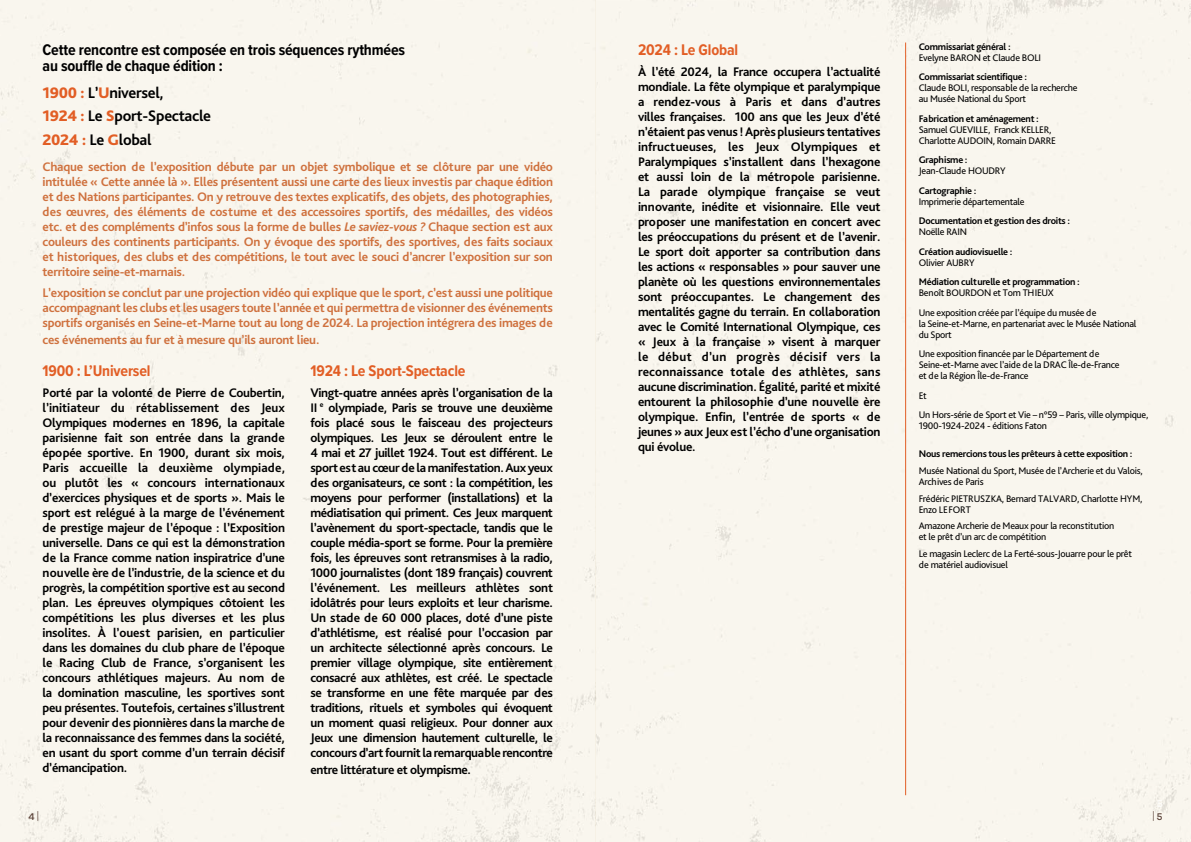
<style>
.page{position:relative;width:1191px;height:842px;background:#fff}
.page>*{position:absolute;margin:0;border:0;box-sizing:border-box;transform-origin:0 0}
.t1{font:700 16px/16px "Proxima Nova Cond";letter-spacing:-.01em;color:#000}
.t2{font:700 16px/23.7px "Bliss Pro";letter-spacing:-.02em;color:#000}
.t3{font:700 16px "Proxima Nova Cond";letter-spacing:-.01em;color:#e25e25}
.t4{font:700 13px/15px "Bliss Pro";letter-spacing:-.02em;color:#000;text-align:justify}
.t5{font:700 13px/15px "Bliss Pro";letter-spacing:-.02em;color:#cf713e;text-align:justify}
.t6{font:500 12px "Galano Grotesque Alt";color:#583f35;scale:.5 1}
.t7{font:10px/11px "Bliss Pro";letter-spacing:-.025em;color:#000}
.t8{font:700 10px "Bliss Pro";letter-spacing:-.025em;color:#000}
.t9{font:500 10px "Galano Grotesque Alt";color:#583f35}
.s1{font-weight:800;color:#e25e25}
.s2{font-style:italic}
.s3{font-size:12px}
.s4{font-size:10px}
</style>
<div class="page">
<div style="left:595px;top:0;width:596px;height:842px;background:#f9f6ee"></div>
<div style="left:0;top:0;width:595px;height:842px;background:#f9f6ee"></div>
<hr style="left:905px;top:43px;width:1px;height:752px;background:#e25e25">
<p class="t1" style="left:43px;top:41px;width:364px">Cette rencontre est composée en trois séquences rythmées au souffle de chaque édition :</p>
<p class="t2" style="left:43px;top:80px;width:170px"><span class="s1">1900 :</span> L’<span class="s1">U</span>niversel,<br><span class="s1">1924 :</span> Le <span class="s1">S</span>port-Spectacle<br><span class="s1">2024 :</span> Le <span class="s1">G</span>lobal</p>
<p class="t5" style="left:43px;top:159px;width:512px">Chaque section de l’exposition débute par un objet symbolique et se clôture par une vidéo intitulée « Cette année là ». Elles présentent aussi une carte des lieux investis par chaque édition et des Nations participantes. On y retrouve des textes explicatifs, des objets, des photographies, des œuvres, des éléments de costume et des accessoires sportifs, des médailles, des vidéos etc. et des compléments d’infos sous la forme de bulles <span class="s2">Le saviez-vous ?</span> Chaque section est aux couleurs des continents participants. On y évoque des sportifs, des sportives, des faits sociaux et historiques, des clubs et des compétitions, le tout avec le souci d’ancrer l’exposition sur son territoire seine-et-marnais.</p>
<p class="t5" style="left:43px;top:285px;width:512px">L’exposition se conclut par une projection vidéo qui explique que le sport, c’est aussi une politique accompagnant les clubs et les usagers toute l’année et qui permettra de visionner des événements sportifs organisés en Seine-et-Marne tout au long de 2024. La projection intégrera des images de</p>
<p class="t5" style="left:43px;top:332px;width:278px">ces événements au fur et à mesure qu’ils auront lieu.</p>
<p class="t3" style="left:43px;top:359px;width:109px">1900 : L’Universel</p>
<p class="t4" style="left:43px;top:384px;width:244px">Porté par la volonté de Pierre de Coubertin, l’initiateur du rétablissement des Jeux Olympiques modernes en 1896, la capitale parisienne fait son entrée dans la grande épopée sportive. En 1900, durant six mois, Paris accueille la deuxième olympiade, ou plutôt les « concours internationaux d’exercices physiques et de sports ». Mais le sport est relégué à la marge de l’événement de prestige majeur de l’époque : l’Exposition universelle. Dans ce qui est la démonstration de la France comme nation inspiratrice d’une nouvelle ère de l’industrie, de la science et du progrès, la compétition sportive est au second plan. Les épreuves olympiques côtoient les compétitions les plus diverses et les plus insolites. À l’ouest parisien, en particulier dans les domaines du club phare de l’époque le Racing Club de France, s’organisent les concours athlétiques majeurs. Au nom de la domination masculine, les sportives sont peu présentes. Toutefois, certaines s’illustrent pour devenir des pionnières dans la marche de la reconnaissance des femmes dans la société, en usant du sport comme d’un terrain décisif d’émancipation.</p>
<p class="t3" style="left:310px;top:359px;width:156px">1924 : Le Sport-Spectacle</p>
<p class="t4" style="left:310px;top:384px;width:244px">Vingt-quatre années après l’organisation de la II <sup>e</sup> olympiade, Paris se trouve une deuxième fois placé sous le faisceau des projecteurs olympiques. Les Jeux se déroulent entre le 4 mai et 27 juillet 1924. Tout est différent. Le sport est au cœur de la manifestation. Aux yeux des organisateurs, ce sont : la compétition, les moyens pour performer (installations) et la médiatisation qui priment. Ces Jeux marquent l’avènement du sport-spectacle, tandis que le couple média-sport se forme. Pour la première fois, les épreuves sont retransmises à la radio, 1000 journalistes (dont 189 français) couvrent l’événement. Les meilleurs athlètes sont idolâtrés pour leurs exploits et leur charisme.<br>Un stade de 60 000 places, doté d’une piste d’athlétisme, est réalisé pour l’occasion par un architecte sélectionné après concours. Le premier village olympique, site entièrement consacré aux athlètes, est créé. Le spectacle se transforme en une fête marquée par des traditions, rituels et symboles qui évoquent un moment quasi religieux. Pour donner aux Jeux une dimension hautement culturelle, le concours d’art fournit la remarquable rencontre</p>
<p class="t4" style="left:310px;top:762px;width:162px">entre littérature et olympisme.</p>
<p class="t3" style="left:638px;top:38px;width:102px">2024 : Le Global</p>
<p class="t4" style="left:638px;top:64px;width:244px">À l’été 2024, la France occupera l’actualité mondiale. La fête olympique et paralympique a rendez-vous à Paris et dans d’autres villes françaises. 100 ans que les Jeux d’été n’étaient pas venus ! Après plusieurs tentatives infructueuses, les Jeux Olympiques et Paralympiques s’installent dans l’hexagone et aussi loin de la métropole parisienne.<br>La parade olympique française se veut innovante, inédite et visionnaire. Elle veut proposer une manifestation en concert avec les préoccupations du présent et de l’avenir.<br>Le sport doit apporter sa contribution dans les actions « responsables » pour sauver une planète où les questions environnementales sont préoccupantes. Le changement des mentalités gagne du terrain. En collaboration avec le Comité International Olympique, ces « Jeux à la française » visent à marquer le début d’un progrès décisif vers la reconnaissance totale des athlètes, sans aucune discrimination. Égalité, parité et mixité entourent la philosophie d’une nouvelle ère olympique. Enfin, l’entrée de sports « de jeunes » aux Jeux est l’écho d’une organisation qui évolue.</p>
<p class="t8" style="left:918px;top:40px;width:93px">Commissariat général :</p>
<p class="t7" style="left:918px;top:52px;width:124px">Evelyne BARON et Claude BOLI</p>
<p class="t8" style="left:918px;top:71px;width:110px">Commissariat scientifique :</p>
<p class="t7" style="left:918px;top:82px;width:160px">Claude BOLI, responsable de la recherche au Musée National du Sport</p>
<p class="t8" style="left:918px;top:112px;width:122px">Fabrication et aménagement :</p>
<p class="t7" style="left:918px;top:124px;width:139px">Samuel GUEVILLE, Franck KELLER,<br>Charlotte AUDOIN, Romain DARRE</p>
<p class="t8" style="left:918px;top:154px;width:50px">Graphisme :</p>
<p class="t7" style="left:918px;top:165px;width:88px">Jean-Claude HOUDRY</p>
<p class="t8" style="left:918px;top:184px;width:59px">Cartographie :</p>
<p class="t7" style="left:918px;top:196px;width:107px">Imprimerie départementale</p>
<p class="t8" style="left:918px;top:215px;width:153px">Documentation et gestion des droits :</p>
<p class="t7" style="left:918px;top:226px;width:50px">Noëlle RAIN</p>
<p class="t8" style="left:918px;top:245px;width:95px">Création audiovisuelle :</p>
<p class="t7" style="left:918px;top:257px;width:57px">Olivier AUBRY</p>
<p class="t8" style="left:918px;top:276px;width:163px">Médiation culturelle et programmation :</p>
<p class="t7" style="left:918px;top:283px;width:179px;line-height:19.5px">Benoît BOURDON et Tom THIEUX<br>Une exposition créée par l’équipe du musée de</p>
<p class="t7" style="left:918px;top:318px;width:219px">la Seine-et-Marne, en partenariat avec le Musée National du Sport</p>
<p class="t7" style="left:918px;top:348px;width:202px">Une exposition financée par le Département de<br>Seine-et-Marne avec l’aide de la DRAC Île-de-France et de la Région Île-de-France</p>
<p class="t7" style="left:918px;top:385px;width:231px;line-height:19.5px">Et<br>Un Hors-série de Sport et Vie – n°59 – Paris, ville olympique,</p>
<p class="t7" style="left:918px;top:420px;width:130px">1900-1924-2024 - éditions Faton</p>
<p class="t8" style="left:918px;top:448px;width:215px">Nous remercions tous les prêteurs à cette exposition :</p>
<p class="t7" style="left:918px;top:465px;width:225px">Musée National du Sport, Musée de l’Archerie et du Valois,<br>Archives de Paris</p>
<p class="t7" style="left:918px;top:492px;width:225px">Frédéric PIETRUSZKA, Bernard TALVARD, Charlotte HYM,<br>Enzo LEFORT</p>
<p class="t7" style="left:918px;top:520px;width:197px">Amazone Archerie de Meaux pour la reconstitution et le prêt d’un arc de compétition</p>
<p class="t7" style="left:918px;top:548px;width:215px">Le magasin Leclerc de La Ferté-sous-Jouarre pour le prêt de matériel audiovisuel</p>
<p class="t9" style="left:28px;top:810px;width:12px">4 <span class="s3">|</span></p>
<p class="t6" style="left:1153px;top:808px;width:21px">| <span class="s4">5</span></p>
</div>
